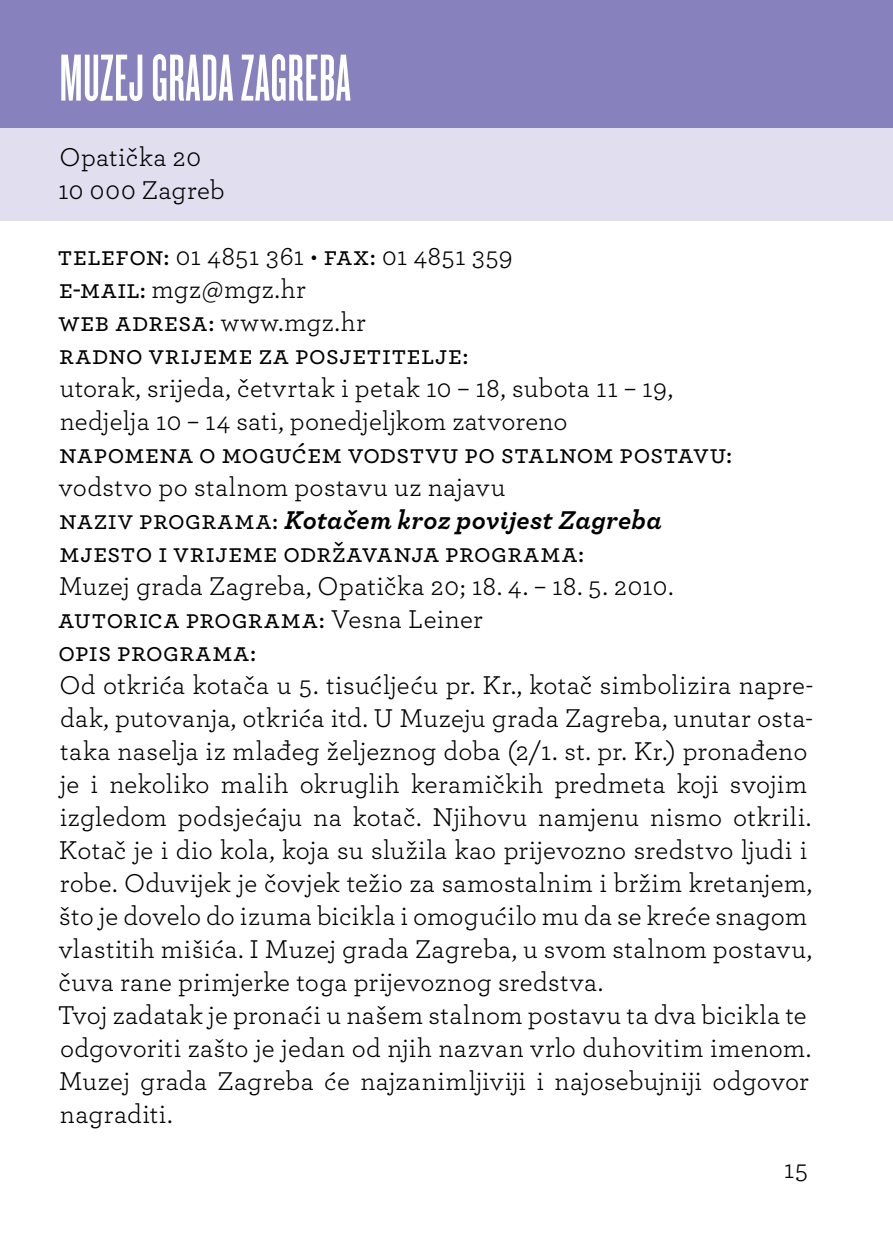
<style>
.page{position:relative;width:893px;height:1259px;background:#fff}
.page>*{position:absolute;margin:0;border:0;box-sizing:border-box;transform-origin:0 0}
.t1{font:69px "Knockout Flyweight HR";letter-spacing:.01em;color:#fff}
.t2{font:27px/33px "Archer";letter-spacing:.015em;color:#000}
.t3{font:500 27px/33px "Archer";letter-spacing:.025em;color:#000}
.s1{font-weight:400}
.s2{font-weight:700;font-style:italic}
.s3{font-weight:500}
</style>
<div class="page">
<div style="left:0;top:128px;width:893px;height:93px;background:#e0deef"></div>
<div style="left:0;top:0;width:893px;height:128px;background:#8781bd"></div>
<h1 class="t1" style="left:60px;top:43px;width:293px">MUZEJ GRADA ZAGREBA</h1>
<p class="t2" style="left:58px;top:139px;width:168px">Opatička 20<br>10 000 Zagreb</p>
<p class="t3" style="left:58px;top:238px;width:456px">telefon: <span class="s1">01 4851 361 •</span> fax: <span class="s1">01 4851 359 </span>e-mail: <span class="s1">mgz@mgz.hr<br></span>web adresa: <span class="s1">www.mgz.hr<br></span>radno vrijeme za posjetitelje:</p>
<p class="t2" style="left:60px;top:370px;width:615px">utorak, srijeda, četvrtak i petak 10 – 18, subota 11 – 19, nedjelja 10 – 14 sati, ponedjeljkom zatvoreno</p>
<p class="t3" style="left:59px;top:436px;width:675px">napomena o mogućem vodstvu po stalnom postavu:</p>
<p class="t3" style="left:59px;top:469px;width:605px"><span class="s1">vodstvo po stalnom postavu uz najavu<br></span>naziv programa: <span class="s2">Kotačem kroz povijest Zagreba </span>mjesto i vrijeme održavanja programa:</p>
<p class="t2" style="left:59px;top:568px;width:616px">Muzej grada Zagreba, Opatička 20; 18. 4. – 18. 5. 2010. <span class="s3">autorica programa:</span> Vesna Leiner<br><span class="s3">opis programa:</span></p>
<p class="t2" style="left:58px;top:667px;width:757px">Od otkrića kotača u 5. tisućljeću pr. Kr., kotač simbolizira napre&shy;dak, putovanja, otkrića itd. U Muzeju grada Zagreba, unutar osta&shy;taka naselja iz mlađeg željeznog doba (2/1. st. pr. Kr.) pronađeno je i nekoliko malih okruglih keramičkih predmeta koji svojim izgledom podsjećaju na kotač. Njihovu namjenu nismo otkrili.<br>Kotač je i dio kola, koja su služila kao prijevozno sredstvo ljudi i robe. Oduvijek je čovjek težio za samostalnim i bržim kretanjem, što je dovelo do izuma bicikla i omogućilo mu da se kreće snagom vlastitih mišića. I Muzej grada Zagreba, u svom stalnom postavu, čuva rane primjerke toga prijevoznog sredstva.<br>Tvoj zadatak je pronaći u našem stalnom postavu ta dva bicikla te odgovoriti zašto je jedan od njih nazvan vrlo duhovitim imenom.<br>Muzej grada Zagreba će najzanimljiviji i najosebujniji odgovor nagraditi.</p>
<p class="t2" style="left:784px;top:1151px;width:26px">15</p>
</div>
